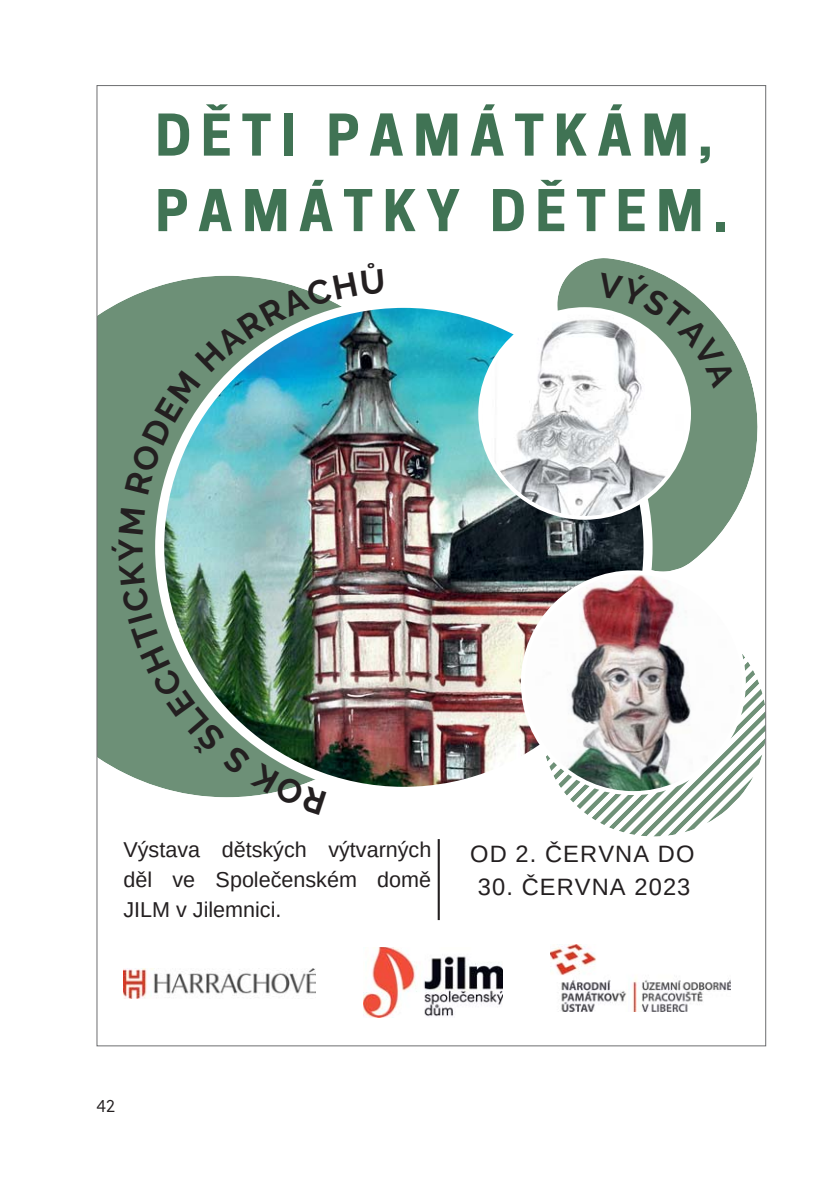
<style>
.page{position:relative;width:840px;height:1191px;background:#fff}
.page>*{position:absolute;margin:0;border:0;box-sizing:border-box;transform-origin:0 0}
.t1{font:700 54px/75.4px "Cooper Hewitt";letter-spacing:.18em;color:#407354}
.t2{font:23.6px "Arimo";letter-spacing:.045em;color:#231f20}
.t3{font:21.6px/30px "Arimo";color:#231f20;text-align:justify}
.t4{font:300 18px "Soleil";color:#231f20}
</style>
<div class="page">
<svg style="left:570px;top:662px;width:193px;height:174px"></svg>
<svg style="left:557px;top:258px;width:201px;height:312px;fill:#6f9178"></svg>
<div style="left:98px;top:300px;width:57px;height:466px;background:#6d9077"></div>
<img style="left:155px;top:299px;width:497px;height:497px">
<img style="left:520px;top:570px;width:225px;height:225px">
<hr style="left:437px;top:839px;width:2px;height:81px;background:#231f20">
<img style="left:550px;top:944px;width:180px;height:67px">
<img style="left:123px;top:968px;width:193px;height:30px">
<svg style="left:478px;top:307px;width:212px;height:213px"></svg>
<img style="left:363px;top:947px;width:139px;height:70px">
<img style="left:112px;top:508px;width:214px;height:290px">
<img style="left:125px;top:275px;width:259px;height:219px">
<svg style="left:596px;top:271px;width:139px;height:118px"></svg>
<h1 class="t1" style="left:155px;top:104px;width:573px">DĚTI PAMÁTKÁM,<br>PAMÁTKY DĚTEM.</h1>
<p class="t3" style="left:123px;top:834px;width:309px">Výstava dětských výtvarných děl ve Společenském domě JILM v Jilemnici.</p>
<p class="t2" style="left:470px;top:840px;width:226px">OD 2. ČERVNA DO</p>
<p class="t2" style="left:477px;top:873px;width:214px">30. ČERVNA 2023</p>
<p class="t4" style="left:96px;top:1097px;width:20px">42</p>
</div>
